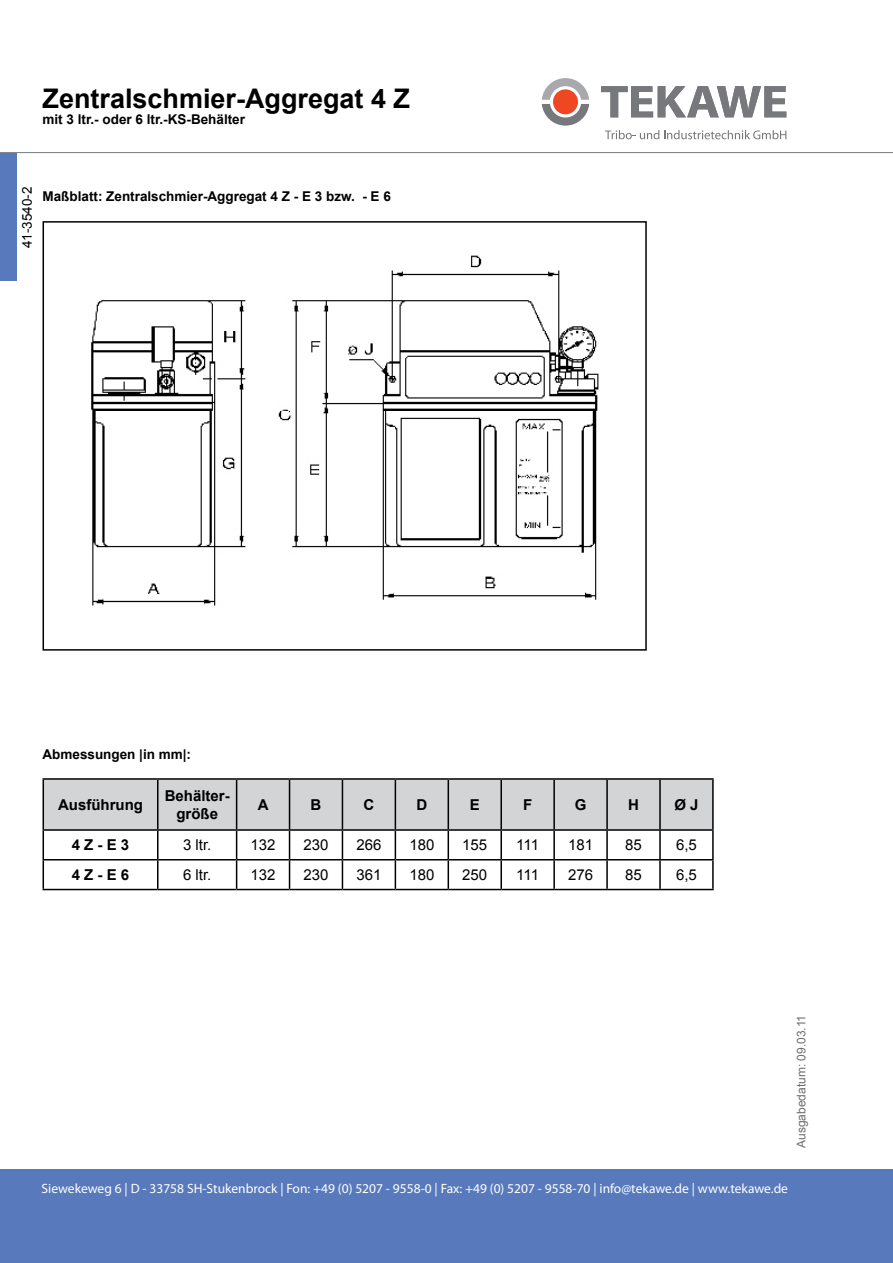
<style>
.page{position:relative;width:893px;height:1263px;background:#fff}
.page>*{position:absolute;margin:0;border:0;box-sizing:border-box;transform-origin:0 0}
.t1{font:700 27px "Arial";color:#000}
.t2{font:15px "Arial";color:#000}
.t3{font:700 15px/18px "Arial";color:#000;text-align:center}
.t4{font:13.5px "Myriad Pro";color:#fff}
.t5{font:700 13.5px "Arial";color:#000}
.t6{font:13.5px "Arial";color:#000}
.t7{font:12px "Arial";color:#6d6e71}
</style>
<div class="page">
<div style="left:0;top:153px;width:17px;height:128px;background:#587abc"></div>
<div style="left:0;top:1170px;width:893px;height:93px;background:#587abc"></div>
<hr style="left:0;top:152px;width:893px;height:1px;background:#77787b">
<svg style="left:605px;top:130px;width:181px;height:9px"></svg>
<svg style="left:542px;top:78px;width:47px;height:48px"></svg>
<svg style="left:601px;top:86px;width:185px;height:31px"></svg>
<img style="left:91px;top:255px;width:508px;height:351px">
<hr style="left:43px;top:778px;width:115px;height:2px;background:#000">
<hr style="left:158px;top:778px;width:79px;height:2px;background:#000">
<hr style="left:237px;top:778px;width:53px;height:2px;background:#000">
<hr style="left:290px;top:778px;width:52px;height:2px;background:#000">
<hr style="left:342px;top:778px;width:53px;height:2px;background:#000">
<hr style="left:395px;top:778px;width:53px;height:2px;background:#000">
<hr style="left:448px;top:778px;width:53px;height:2px;background:#000">
<hr style="left:501px;top:778px;width:53px;height:2px;background:#000">
<hr style="left:554px;top:778px;width:53px;height:2px;background:#000">
<hr style="left:607px;top:778px;width:53px;height:2px;background:#000">
<hr style="left:660px;top:778px;width:54px;height:2px;background:#000">
<hr style="left:660px;top:829px;width:54px;height:2px;background:#000">
<hr style="left:660px;top:859px;width:54px;height:1px;background:#000">
<hr style="left:43px;top:889px;width:115px;height:1px;background:#000">
<hr style="left:158px;top:889px;width:79px;height:1px;background:#000">
<hr style="left:237px;top:889px;width:53px;height:1px;background:#000">
<hr style="left:290px;top:889px;width:52px;height:1px;background:#000">
<hr style="left:342px;top:889px;width:53px;height:1px;background:#000">
<hr style="left:395px;top:889px;width:53px;height:1px;background:#000">
<hr style="left:448px;top:889px;width:53px;height:1px;background:#000">
<hr style="left:501px;top:889px;width:53px;height:1px;background:#000">
<hr style="left:554px;top:889px;width:53px;height:1px;background:#000">
<hr style="left:607px;top:889px;width:53px;height:1px;background:#000">
<hr style="left:660px;top:889px;width:54px;height:1px;background:#000">
<hr style="left:712px;top:780px;width:2px;height:49px;background:#000">
<hr style="left:712px;top:831px;width:2px;height:28px;background:#000">
<svg style="left:43px;top:779px;width:670px;height:110px"></svg>
<hr style="left:500px;top:860px;width:2px;height:29px;background:#000">
<hr style="left:553px;top:860px;width:2px;height:29px;background:#000">
<hr style="left:606px;top:860px;width:2px;height:29px;background:#000">
<hr style="left:659px;top:860px;width:2px;height:29px;background:#000">
<hr style="left:712px;top:860px;width:2px;height:29px;background:#000">
<div style="left:43px;top:221px;width:604px;height:430px;border:2px solid #000"></div>
<h1 class="t1" style="left:43px;top:81px;width:369px">Zentralschmier-Aggregat 4 Z</h1>
<p class="t5" style="left:43px;top:111px;width:204px">mit 3 ltr.- oder 6 ltr.-KS-Behälter</p>
<p class="t6" style="left:18px;top:248px;width:63px;rotate:-90deg">41-3540-2</p>
<p class="t5" style="left:43px;top:187px;width:350px">Maßblatt: Zentralschmier-Aggregat 4 Z - E 3 bzw. - E 6</p>
<p class="t5" style="left:43px;top:745px;width:150px">Abmessungen |in mm|:</p>
<p class="t3" style="left:58px;top:796px;width:86px">Ausführung</p>
<p class="t3" style="left:165px;top:787px;width:67px">Behälter&shy;größe</p>
<p class="t3" style="left:258px;top:796px;width:12px">A</p>
<p class="t3" style="left:311px;top:796px;width:12px">B</p>
<p class="t3" style="left:363px;top:796px;width:12px">C</p>
<p class="t3" style="left:416px;top:796px;width:12px">D</p>
<p class="t3" style="left:470px;top:796px;width:12px">E</p>
<p class="t3" style="left:523px;top:796px;width:11px">F</p>
<p class="t3" style="left:575px;top:796px;width:13px">G</p>
<p class="t3" style="left:628px;top:796px;width:12px">H</p>
<p class="t3" style="left:674px;top:796px;width:26px">Ø J</p>
<p class="t3" style="left:72px;top:836px;width:59px">4 Z - E 3</p>
<p class="t2" style="left:183px;top:835px;width:30px">3 ltr.</p>
<p class="t2" style="left:251px;top:835px;width:27px">132</p>
<p class="t2" style="left:303px;top:835px;width:27px">230</p>
<p class="t2" style="left:356px;top:835px;width:27px">266</p>
<p class="t2" style="left:409px;top:835px;width:27px">180</p>
<p class="t2" style="left:462px;top:835px;width:27px">155</p>
<p class="t2" style="left:516px;top:835px;width:24px">111</p>
<p class="t2" style="left:568px;top:835px;width:27px">181</p>
<p class="t2" style="left:625px;top:835px;width:18px">85</p>
<p class="t2" style="left:676px;top:835px;width:22px">6,5</p>
<p class="t3" style="left:72px;top:866px;width:59px">4 Z - E 6</p>
<p class="t2" style="left:183px;top:865px;width:30px">6 ltr.</p>
<p class="t2" style="left:251px;top:865px;width:27px">132</p>
<p class="t2" style="left:303px;top:865px;width:27px">230</p>
<p class="t2" style="left:356px;top:865px;width:27px">361</p>
<p class="t2" style="left:409px;top:865px;width:27px">180</p>
<p class="t2" style="left:462px;top:865px;width:27px">250</p>
<p class="t2" style="left:516px;top:865px;width:24px">111</p>
<p class="t2" style="left:568px;top:865px;width:27px">276</p>
<p class="t2" style="left:625px;top:865px;width:18px">85</p>
<p class="t2" style="left:676px;top:865px;width:22px">6,5</p>
<p class="t7" style="left:793px;top:1148px;width:135px;rotate:-90deg">Ausgabedatum: 09.03.11</p>
<p class="t4" style="left:42px;top:1180px;width:748px">Siewekeweg 6 | D - 33758 SH-Stukenbrock | Fon: +49 (0) 5207 - 9558-0 | Fax: +49 (0) 5207 - 9558-70 | info@tekawe.de | www.tekawe.de</p>
</div>
